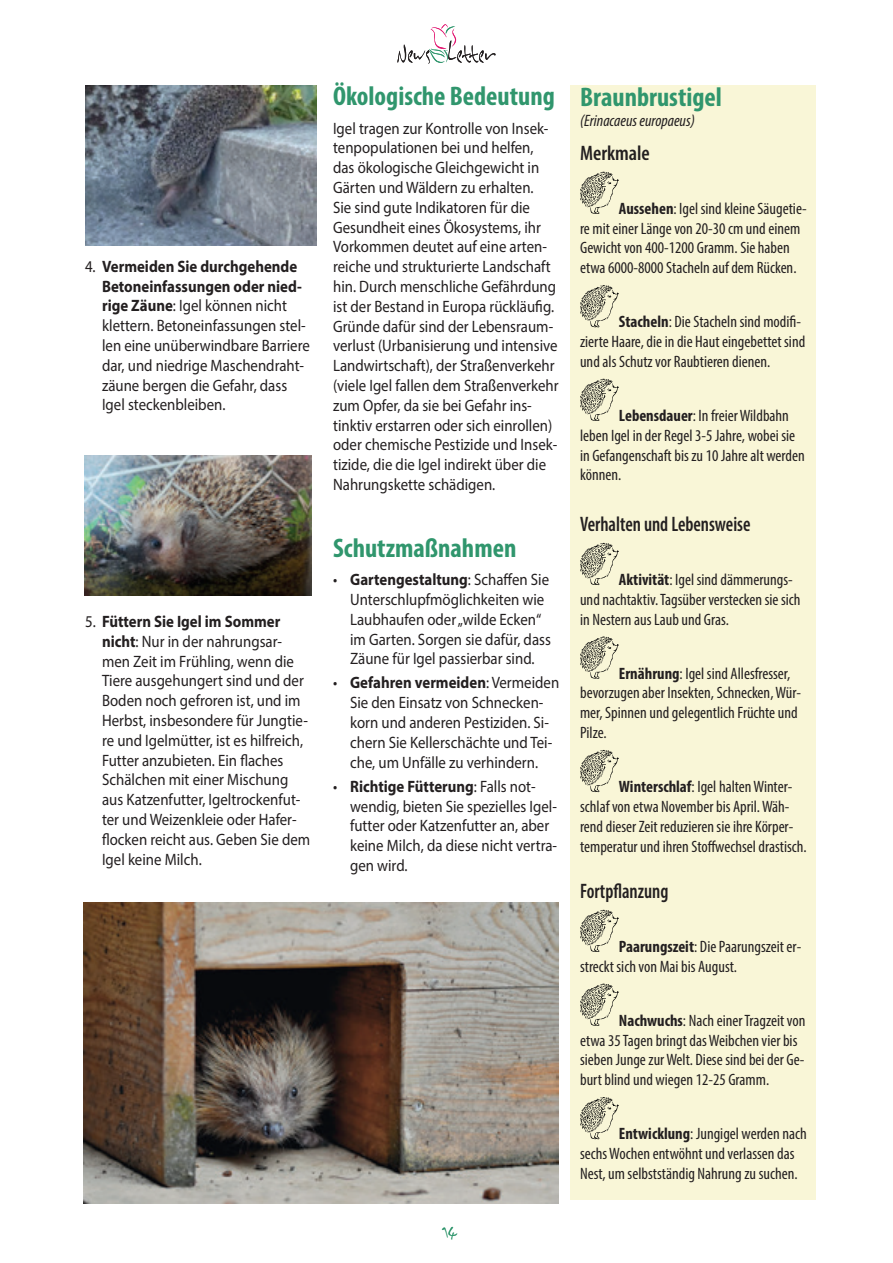
<style>
.page{position:relative;width:893px;height:1263px;background:#fff}
.page>*{position:absolute;margin:0;border:0;box-sizing:border-box;transform-origin:0 0}
.t1{font:700 condensed 27px "Myriad Pro";color:#30966d}
.t2{font:600 condensed 21px "Myriad Pro";color:#231f20;scale:.9 1}
.t3{font:600 condensed 21px "Myriad Pro";color:#231f20}
.t4{font:21px "Inkburrow";color:#30966d}
.t5{font:16.5px/19.8px "Myriad Pro";color:#231f20;scale:.9 1}
.t6{font:condensed 16.5px/19.8px "Myriad Pro";color:#231f20}
.t7{font:italic condensed 16.5px "Myriad Pro";color:#231f20}
.s1{font-weight:700}
</style>
<div class="page">
<svg style="left:397px;top:24px;width:99px;height:40px"></svg>
<div style="left:570px;top:85px;width:246px;height:1114px;background:#f9f6d7"></div>
<svg style="left:580px;top:172px;width:39px;height:42px"></svg>
<svg style="left:580px;top:285px;width:39px;height:42px"></svg>
<svg style="left:580px;top:379px;width:39px;height:42px"></svg>
<svg style="left:580px;top:543px;width:39px;height:42px"></svg>
<svg style="left:580px;top:636px;width:39px;height:43px"></svg>
<svg style="left:580px;top:750px;width:39px;height:42px"></svg>
<svg style="left:580px;top:910px;width:39px;height:42px"></svg>
<svg style="left:580px;top:983px;width:39px;height:43px"></svg>
<svg style="left:580px;top:1097px;width:39px;height:42px"></svg>
<img style="left:85px;top:455px;width:227px;height:141px">
<img style="left:84px;top:903px;width:474px;height:300px">
<img style="left:85px;top:85px;width:232px;height:160px">
<p class="t5" style="left:102px;top:256px;width:232px;text-indent:-17px">4. <span class="s1">Vermeiden Sie durchgehende<br>Betoneinfassungen oder nied&shy;rige Zäune</span>: Igel können nicht klettern. Betoneinfassungen stel&shy;len eine unüberwindbare Barriere dar, und niedrige Maschendraht&shy;zäune bergen die Gefahr, dass<br>Igel steckenbleiben.</p>
<p class="t5" style="left:102px;top:611px;width:233px;text-indent:-17px">5. <span class="s1">Füttern Sie Igel im Sommer nicht</span>: Nur in der nahrungsar&shy;men Zeit im Frühling, wenn die<br>Tiere ausgehungert sind und der<br>Boden noch gefroren ist, und im<br>Herbst, insbesondere für Jungtie&shy;re und Igelmütter, ist es hilfreich,<br>Futter anzubieten. Ein flaches<br>Schälchen mit einer Mischung aus Katzenfutter, Igeltrockenfut&shy;ter und Weizenkleie oder Hafer&shy;flocken reicht aus. Geben Sie dem<br>Igel keine Milch.</p>
<h1 class="t1" style="left:333px;top:79px;width:223px">Ökologische Bedeutung</h1>
<p class="t5" style="left:333px;top:118px;width:252px">Igel tragen zur Kontrolle von Insek&shy;tenpopulationen bei und helfen, das ökologische Gleichgewicht in Gärten und Wäldern zu erhalten.<br>Sie sind gute Indikatoren für die Gesundheit eines Ökosystems, ihr Vorkommen deutet auf eine arten&shy;reiche und strukturierte Landschaft hin. Durch menschliche Gefährdung ist der Bestand in Europa rückläufig.<br>Gründe dafür sind der Lebensraum&shy;verlust (Urbanisierung und intensive Landwirtschaft), der Straßenverkehr (viele Igel fallen dem Straßenverkehr zum Opfer, da sie bei Gefahr ins&shy;tinktiv erstarren oder sich einrollen) oder chemische Pestizide und Insek&shy;tizide, die die Igel indirekt über die Nahrungskette schädigen.</p>
<h1 class="t1" style="left:333px;top:531px;width:185px">Schutzmaßnahmen</h1>
<p class="t5" style="left:350px;top:569px;width:225px;text-indent:-17px">• <span class="s1">Gartengestaltung</span>: Schaffen Sie<br>Unterschlupfmöglichkeiten wie<br>Laubhaufen oder „wilde Ecken“ im Garten. Sorgen sie dafür, dass<br>Zäune für Igel passierbar sind.</p>
<p class="t5" style="left:350px;top:673px;width:234px;text-indent:-17px">• <span class="s1">Gefahren vermeiden</span>: Vermeiden<br>Sie den Einsatz von Schnecken&shy;korn und anderen Pestiziden. Si&shy;chern Sie Kellerschächte und Tei&shy;che, um Unfälle zu verhindern.</p>
<p class="t5" style="left:350px;top:776px;width:232px;text-indent:-17px">• <span class="s1">Richtige Fütterung</span>: Falls not&shy;wendig, bieten Sie spezielles Igel&shy;futter oder Katzenfutter an, aber keine Milch, da diese nicht vertra&shy;gen wird.</p>
<p class="t4" style="left:442px;top:1220px;width:18px">14</p>
<h1 class="t1" style="left:580px;top:80px;width:143px">Braunbrustigel</h1>
<p class="t7" style="left:580px;top:111px;width:116px">(Erinacaeus europaeus)</p>
<p class="t3" style="left:580px;top:140px;width:71px">Merkmale</p>
<p class="t6" style="left:580px;top:198px;width:228px;text-indent:39px"><span class="s1">Aussehen</span>: Igel sind kleine Säugetie&shy;re mit einer Länge von 20-30 cm und einem Gewicht von 400-1200 Gramm. Sie haben etwa 6000-8000 Stacheln auf dem Rücken.</p>
<p class="t6" style="left:580px;top:312px;width:227px;text-indent:39px"><span class="s1">Stacheln</span>: Die Stacheln sind modifi&shy;zierte Haare, die in die Haut eingebettet sind und als Schutz vor Raubtieren dienen.</p>
<p class="t6" style="left:580px;top:405px;width:226px;text-indent:39px"><span class="s1">Lebensdauer</span>: In freier Wildbahn leben Igel in der Regel 3-5 Jahre, wobei sie in Gefangenschaft bis zu 10 Jahre alt werden können.</p>
<p class="t2" style="left:580px;top:511px;width:191px">Verhalten und Lebensweise</p>
<p class="t6" style="left:580px;top:569px;width:222px;text-indent:39px"><span class="s1">Aktivität</span>: Igel sind dämmerungs&shy;und nachtaktiv. Tagsüber verstecken sie sich in Nestern aus Laub und Gras.</p>
<p class="t6" style="left:580px;top:663px;width:223px;text-indent:39px"><span class="s1">Ernährung</span>: Igel sind Allesfresser, bevorzugen aber Insekten, Schnecken, Wür&shy;mer, Spinnen und gelegentlich Früchte und<br>Pilze.</p>
<p class="t6" style="left:580px;top:776px;width:228px;text-indent:39px"><span class="s1">Winterschlaf</span>: Igel halten Winter&shy;schlaf von etwa November bis April. Wäh&shy;rend dieser Zeit reduzieren sie ihre Körper&shy;temperatur und ihren Stoffwechsel drastisch.</p>
<p class="t2" style="left:580px;top:878px;width:100px">Fortpflanzung</p>
<p class="t6" style="left:580px;top:936px;width:223px;text-indent:39px"><span class="s1">Paarungszeit</span>: Die Paarungszeit er&shy;streckt sich von Mai bis August.</p>
<p class="t6" style="left:580px;top:1010px;width:227px;text-indent:39px"><span class="s1">Nachwuchs</span>: Nach einer Tragzeit von etwa 35 Tagen bringt das Weibchen vier bis sieben Junge zur Welt. Diese sind bei der Ge&shy;burt blind und wiegen 12-25 Gramm.</p>
<p class="t6" style="left:580px;top:1124px;width:228px;text-indent:39px"><span class="s1">Entwicklung</span>: Jungigel werden nach sechs Wochen entwöhnt und verlassen das<br>Nest, um selbstständig Nahrung zu suchen.</p>
</div>
